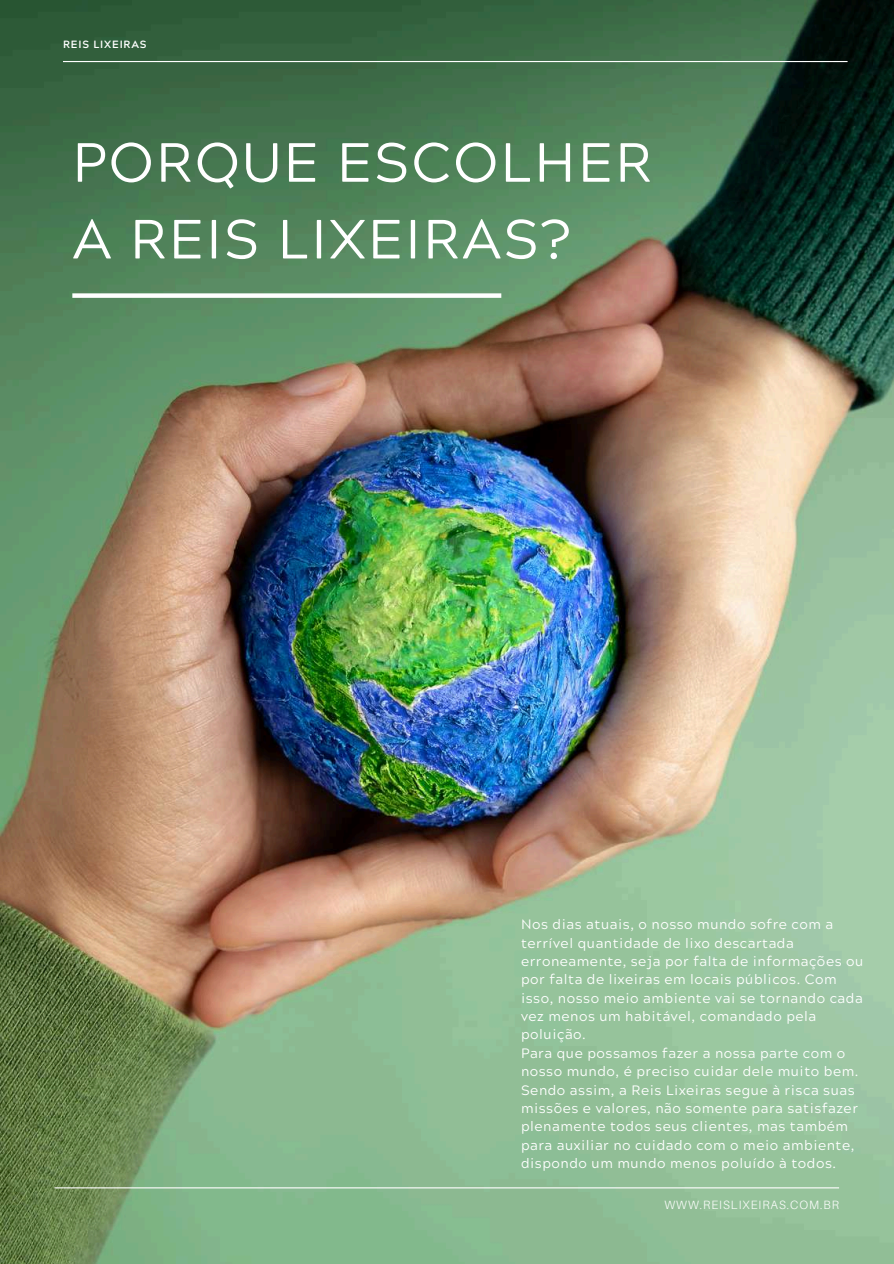
<style>
.page{position:relative;width:894px;height:1264px;background:#fff}
.page>*{position:absolute;margin:0;border:0;box-sizing:border-box;transform-origin:0 0}
.t1{font:55.05px/76.7px "Acherus Grotesque";letter-spacing:.04em;color:#fff}
.t2{font:13.65px/18.5px "Acherus Grotesque";letter-spacing:.04em;color:#fff}
.t3{font:300 12px "Aileron";letter-spacing:.08em;color:#fff}
.t4{font:700 10.5px "Acherus Grotesque";letter-spacing:.08em;color:#fff}
</style>
<div class="page">
<img style="left:0;top:0;width:893px;height:1263px">
<hr style="left:63px;top:61px;width:784px;height:1px;background:#fff">
<hr style="left:55px;top:1187px;width:783px;height:1px;background:#fff">
<div style="left:72px;top:293px;width:429px;height:5px;background:#fff"></div>
<p class="t4" style="left:63px;top:40px;width:85px">REIS LIXEIRAS</p>
<h1 class="t1" style="left:72px;top:132px;width:581px">PORQUE ESCOLHER<br>A REIS LIXEIRAS?</h1>
<p class="t2" style="left:521px;top:917px;width:344px">Nos dias atuais, o nosso mundo sofre com a terrível quantidade de lixo descartada erroneamente, seja por falta de informações ou por falta de lixeiras em locais públicos. Com isso, nosso meio ambiente vai se tornando cada vez menos um habitável, comandado pela poluição.<br>Para que possamos fazer a nossa parte com o nosso mundo, é preciso cuidar dele muito bem.<br>Sendo assim, a Reis Lixeiras segue à risca suas missões e valores, não somente para satisfazer plenamente todos seus clientes, mas também para auxiliar no cuidado com o meio ambiente, dispondo um mundo menos poluído à todos.</p>
<p class="t3" style="left:664px;top:1197px;width:176px">WWW.REISLIXEIRAS.COM.BR</p>
</div>
